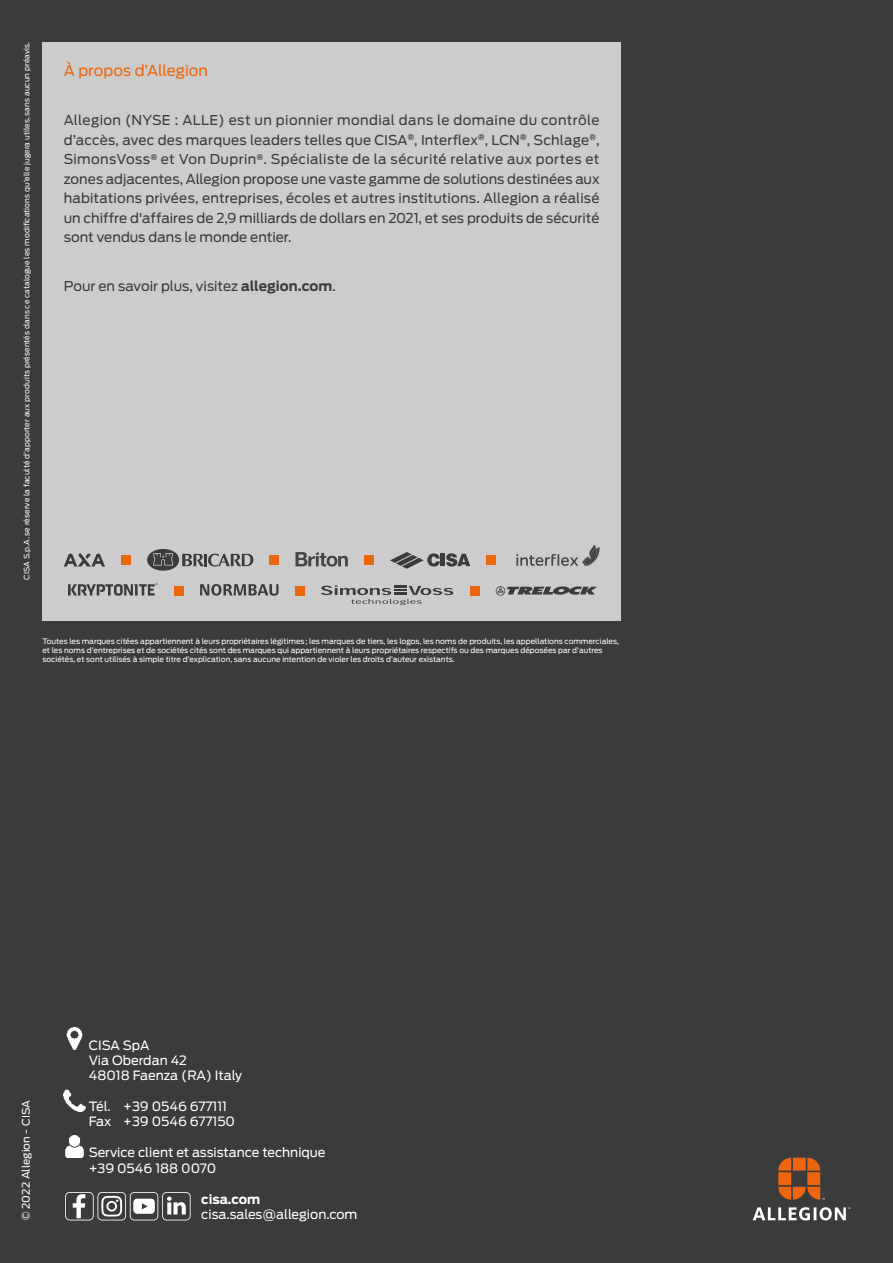
<style>
.page{position:relative;width:893px;height:1263px;background:#3b3b3b}
.page>*{position:absolute;margin:0;border:0;box-sizing:border-box;transform-origin:0 0}
.t1{font:15px "Antenna";color:#ec660f}
.t2{font:13.5px/19.5px "Antenna";color:#3b3b3b;text-align:justify}
.t3{font:12.75px/15.3px "Antenna";color:#fff}
.t4{font:700 12.75px "Antenna";color:#fff}
.t5{font:10.5px "Antenna";letter-spacing:.01em;color:#fff}
.t6{font:7.5px/9px "Antenna";color:#fff}
.s1{font-weight:700}
</style>
<div class="page">
<div style="left:43px;top:43px;width:578px;height:578px;background:#ccc"></div>
<div style="left:270px;top:555px;width:9px;height:10px;background:#ec660f"></div>
<div style="left:364px;top:555px;width:10px;height:10px;background:#ec660f"></div>
<div style="left:487px;top:555px;width:9px;height:10px;background:#ec660f"></div>
<div style="left:121px;top:555px;width:10px;height:10px;background:#ec660f"></div>
<div style="left:470px;top:586px;width:9px;height:9px;background:#ec660f"></div>
<div style="left:174px;top:586px;width:10px;height:9px;background:#ec660f"></div>
<div style="left:295px;top:586px;width:10px;height:9px;background:#ec660f"></div>
<svg style="left:390px;top:552px;width:50px;height:17px"></svg>
<hr style="left:441px;top:554px;width:4px;height:12px;background:#3b3b3b">
<svg style="left:446px;top:553px;width:24px;height:13px"></svg>
<svg style="left:147px;top:549px;width:106px;height:22px"></svg>
<svg style="left:295px;top:552px;width:53px;height:15px"></svg>
<svg style="left:64px;top:553px;width:41px;height:13px"></svg>
<svg style="left:516px;top:545px;width:84px;height:21px"></svg>
<svg style="left:200px;top:584px;width:79px;height:12px"></svg>
<svg style="left:68px;top:583px;width:90px;height:13px"></svg>
<svg style="left:321px;top:585px;width:132px;height:20px"></svg>
<svg style="left:496px;top:586px;width:101px;height:10px"></svg>
<svg style="left:753px;top:1158px;width:97px;height:62px"></svg>
<svg style="left:65px;top:1192px;width:126px;height:28px"></svg>
<img style="left:66px;top:1027px;width:17px;height:22px">
<img style="left:64px;top:1089px;width:22px;height:22px">
<img style="left:65px;top:1135px;width:19px;height:22px">
<p class="t6" style="left:22px;top:580px;width:539px;rotate:-90deg">CISA S.p.A. se réserve la faculté d’apporter aux produits présentés dans ce catalogue les modifications qu’elle jugera utiles, sans aucun préavis.</p>
<h1 class="t1" style="left:64px;top:60px;width:146px">À propos d’Allegion</h1>
<p class="t2" style="left:64px;top:110px;width:537px">Allegion (NYSE : ALLE) est un pionnier mondial dans le domaine du contrôle d’accès, avec des marques leaders telles que CISA<sup>®</sup>, Interflex<sup>®</sup>, LCN<sup>®</sup>, Schlage<sup>®</sup>, SimonsVoss<sup>®</sup> et Von Duprin<sup>®</sup>. Spécialiste de la sécurité relative aux portes et zones adjacentes, Allegion propose une vaste gamme de solutions destinées aux habitations privées, entreprises, écoles et autres institutions. Allegion a réalisé un chiffre d'affaires de 2,9 milliards de dollars en 2021, et ses produits de sécurité sont vendus dans le monde entier.</p>
<h2 class="t2" style="left:64px;top:276px;width:274px">Pour en savoir plus, visitez <span class="s1">allegion.com</span>.</h2>
<p class="t6" style="left:43px;top:636px;width:578px">Toutes les marques citées appartiennent à leurs propriétaires légitimes; les marques de tiers, les logos, les noms de produits, les appellations commerciales, et les noms d’entreprises et de sociétés cités sont des marques qui appartiennent à leurs propriétaires respectifs ou des marques déposées par d’autres sociétés, et sont utilisés à simple titre d’explication, sans aucune intention de violer les droits d’auteur existants.</p>
<h3 class="t5" style="left:19px;top:1220px;width:122px;rotate:-90deg">© 2022 Allegion - CISA</h3>
<h3 class="t3" style="left:89px;top:1037px;width:155px">CISA SpA<br>Via Oberdan 42<br>48018 Faenza (RA) Italy</h3>
<h3 class="t3" style="left:89px;top:1099px;width:148px">Tél. +39 0546 677111<br>Fax +39 0546 677150</h3>
<h3 class="t3" style="left:89px;top:1145px;width:238px">Service client et assistance technique +39 0546 188 0070</h3>
<h3 class="t4" style="left:201px;top:1190px;width:60px">cisa.com</h3>
<h3 class="t3" style="left:201px;top:1206px;width:158px">cisa.sales@allegion.com</h3>
</div>
